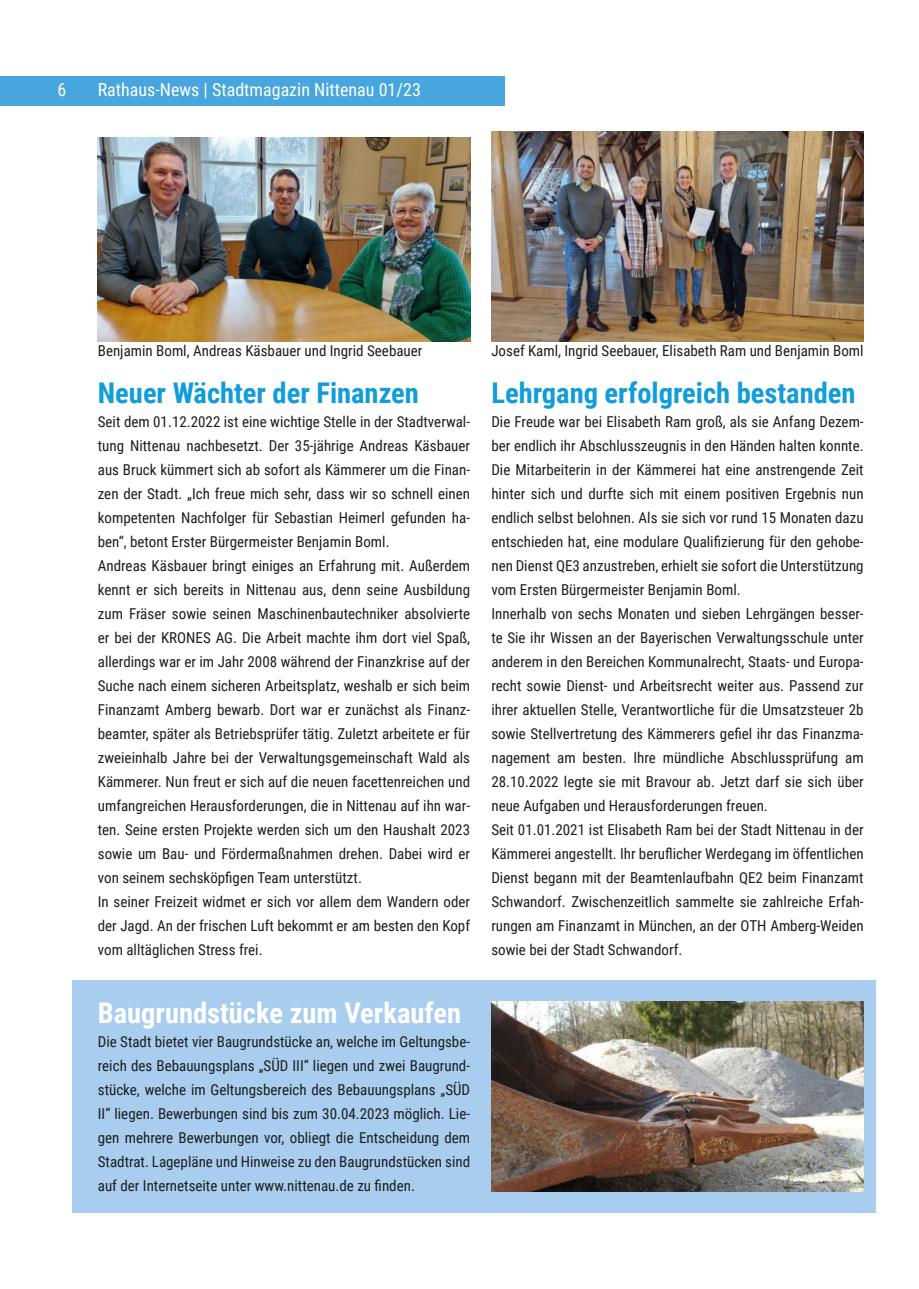
<style>
.page{position:relative;width:919px;height:1289px;background:#fff}
.page>*{position:absolute;margin:0;border:0;box-sizing:border-box;transform-origin:0 0}
.t1{font:700 28.5px "Roboto Condensed";color:#109dd9}
.t2{font:700 28.5px "Roboto Condensed";color:#fff}
.t3{font:18px "Roboto Condensed";color:#fff}
.t4{font:15px/24px "Roboto Condensed";color:#1d1d1b}
</style>
<div class="page">
<div style="left:0;top:77px;width:505px;height:29px;background:#46a6dd"></div>
<img style="left:98px;top:137px;width:372px;height:204px">
<img style="left:491px;top:131px;width:372px;height:210px">
<div style="left:72px;top:980px;width:803px;height:233px;background:#a8cdee"></div>
<img style="left:491px;top:1001px;width:372px;height:190px">
<p class="t3" style="left:57px;top:81px;width:10px">6</p>
<p class="t3" style="left:98px;top:82px;width:324px">Rathaus-News | Stadtmagazin Nittenau 01/23</p>
<p class="t4" style="left:98px;top:339px;width:326px">Benjamin Boml, Andreas Käsbauer und Ingrid Seebauer</p>
<p class="t4" style="left:491px;top:339px;width:374px">Josef Kaml, Ingrid Seebauer, Elisabeth Ram und Benjamin Boml</p>
<h1 class="t1" style="left:491px;top:381px;width:365px">Lehrgang erfolgreich bestanden</h1>
<p class="t4" style="left:491px;top:411px;width:374px">Die Freude war bei Elisabeth Ram groß, als sie Anfang Dezem&shy;ber endlich ihr Abschlusszeugnis in den Händen halten konnte.<br>Die Mitarbeiterin in der Kämmerei hat eine anstrengende Zeit hinter sich und durfte sich mit einem positiven Ergebnis nun endlich selbst belohnen. Als sie sich vor rund 15 Monaten dazu entschieden hat, eine modulare Qualifizierung für den gehobe&shy;nen Dienst QE3 anzustreben, erhielt sie sofort die Unterstützung vom Ersten Bürgermeister Benjamin Boml.<br>Innerhalb von sechs Monaten und sieben Lehrgängen besser&shy;te Sie ihr Wissen an der Bayerischen Verwaltungsschule unter anderem in den Bereichen Kommunalrecht, Staats- und Europa&shy;recht sowie Dienst- und Arbeitsrecht weiter aus. Passend zur ihrer aktuellen Stelle, Verantwortliche für die Umsatzsteuer 2b sowie Stellvertretung des Kämmerers gefiel ihr das Finanzma&shy;nagement am besten. Ihre mündliche Abschlussprüfung am 28.10.2022 legte sie mit Bravour ab. Jetzt darf sie sich über neue Aufgaben und Herausforderungen freuen.<br>Seit 01.01.2021 ist Elisabeth Ram bei der Stadt Nittenau in der Kämmerei angestellt. Ihr beruflicher Werdegang im öffentlichen Dienst begann mit der Beamtenlaufbahn QE2 beim Finanzamt Schwandorf. Zwischenzeitlich sammelte sie zahlreiche Erfah&shy;rungen am Finanzamt in München, an der OTH Amberg-Weiden sowie bei der Stadt Schwandorf.</p>
<h1 class="t1" style="left:98px;top:373px;width:322px">Neuer Wächter der Finanzen</h1>
<p class="t4" style="left:98px;top:411px;width:374px">Seit dem 01.12.2022 ist eine wichtige Stelle in der Stadtverwal&shy;tung Nittenau nachbesetzt. Der 35-jährige Andreas Käsbauer aus Bruck kümmert sich ab sofort als Kämmerer um die Finan&shy;zen der Stadt. „Ich freue mich sehr, dass wir so schnell einen kompetenten Nachfolger für Sebastian Heimerl gefunden ha&shy;ben“, betont Erster Bürgermeister Benjamin Boml.<br>Andreas Käsbauer bringt einiges an Erfahrung mit. Außerdem kennt er sich bereits in Nittenau aus, denn seine Ausbildung zum Fräser sowie seinen Maschinenbautechniker absolvierte er bei der KRONES AG. Die Arbeit machte ihm dort viel Spaß, allerdings war er im Jahr 2008 während der Finanzkrise auf der Suche nach einem sicheren Arbeitsplatz, weshalb er sich beim Finanzamt Amberg bewarb. Dort war er zunächst als Finanz&shy;beamter, später als Betriebsprüfer tätig. Zuletzt arbeitete er für zweieinhalb Jahre bei der Verwaltungsgemeinschaft Wald als Kämmerer. Nun freut er sich auf die neuen facettenreichen und umfangreichen Herausforderungen, die in Nittenau auf ihn war&shy;ten. Seine ersten Projekte werden sich um den Haushalt 2023 sowie um Bau- und Fördermaßnahmen drehen. Dabei wird er von seinem sechsköpfigen Team unterstützt.<br>In seiner Freizeit widmet er sich vor allem dem Wandern oder der Jagd. An der frischen Luft bekommt er am besten den Kopf vom alltäglichen Stress frei.</p>
<h1 class="t2" style="left:98px;top:993px;width:365px">Baugrundstücke zum Verkaufen</h1>
<p class="t4" style="left:98px;top:1030px;width:374px;text-align:justify">Die Stadt bietet vier Baugrundstücke an, welche im Geltungsbe&shy;reich des Bebauungsplans „SÜD III“ liegen und zwei Baugrund&shy;stücke, welche im Geltungsbereich des Bebauungsplans „SÜD II“ liegen. Bewerbungen sind bis zum 30.04.2023 möglich. Lie&shy;gen mehrere Bewerbungen vor, obliegt die Entscheidung dem Stadtrat. Lagepläne und Hinweise zu den Baugrundstücken sind auf der Internetseite unter www.nittenau.de zu finden.</p>
</div>
